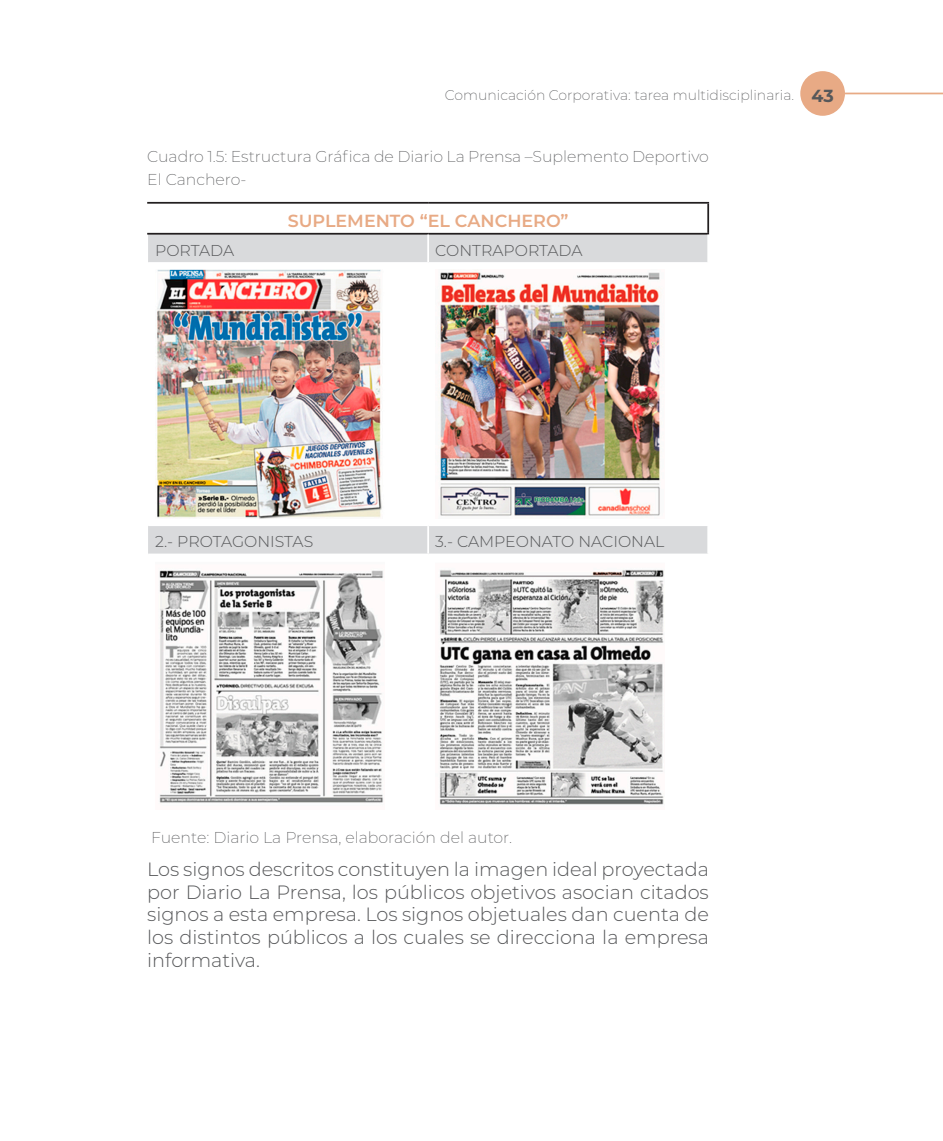
<style>
.page{position:relative;width:943px;height:1141px;background:#fff}
.page>*{position:absolute;margin:0;border:0;box-sizing:border-box;transform-origin:0 0}
.body{font:300 19.25px/22.8px "Montserrat";color:#57585a;text-align:justify}
.Tema_de_los_cuadros{font:600 17.5px "Montserrat";color:#e8aa85}
.pie_de_foto{font:200 15.75px/22.8px "Montserrat";color:#57585a}
.body_cuadros{font:300 15.75px "Montserrat";color:#57585a}
.t1{font:200 14px "Montserrat";color:#57585a}
.s1{font-weight:700;font-size:17.5px}
</style>
<div class="page">
<div style="left:800px;top:71px;width:45px;height:45px;background:#e8aa85;border-radius:50%"></div>
<hr style="left:845px;top:93px;width:98px;height:1px;background:#e8aa85">
<svg style="left:148px;top:235px;width:559px;height:319px"></svg>
<hr style="left:707px;top:204px;width:2px;height:29px;background:#231f20">
<hr style="left:147px;top:202px;width:281px;height:2px;background:#231f20">
<hr style="left:428px;top:202px;width:281px;height:2px;background:#231f20">
<hr style="left:427px;top:264px;width:2px;height:260px;background:#fff">
<hr style="left:147px;top:233px;width:281px;height:2px;background:#231f20">
<hr style="left:428px;top:233px;width:281px;height:2px;background:#231f20">
<hr style="left:427px;top:235px;width:2px;height:27px;background:#fff">
<hr style="left:148px;top:262px;width:280px;height:2px;background:#fff">
<hr style="left:428px;top:262px;width:281px;height:2px;background:#fff">
<hr style="left:148px;top:524px;width:280px;height:2px;background:#fff">
<hr style="left:428px;top:524px;width:281px;height:2px;background:#fff">
<hr style="left:427px;top:526px;width:2px;height:28px;background:#fff">
<img style="left:155px;top:270px;width:229px;height:248px">
<img style="left:435px;top:270px;width:229px;height:248px">
<img style="left:159px;top:570px;width:224px;height:233px">
<img style="left:439px;top:569px;width:225px;height:236px">
<p class="t1" style="left:445px;top:85px;width:390px">Comunicación Corporativa: tarea multidisciplinaria. <span class="s1">43</span></p>
<p class="pie_de_foto" style="left:147px;top:145px;width:563px">Cuadro 1.5: Estructura Gráfica de Diario La Prensa –Suplemento Deportivo<br>El Canchero-</p>
<p class="Tema_de_los_cuadros" style="left:288px;top:208px;width:282px">SUPLEMENTO “EL CANCHERO”</p>
<p class="body_cuadros" style="left:155px;top:240px;width:81px">PORTADA</p>
<p class="body_cuadros" style="left:435px;top:240px;width:149px">CONTRAPORTADA</p>
<p class="body_cuadros" style="left:155px;top:531px;width:160px">2.- PROTAGONISTAS</p>
<p class="body_cuadros" style="left:435px;top:531px;width:231px">3.- CAMPEONATO NACIONAL</p>
<p class="pie_de_foto" style="left:151px;top:826px;width:362px">Fuente: Diario La Prensa, elaboración del autor.</p>
<p class="body" style="left:147px;top:857px;width:563px">Los signos descritos constituyen la imagen ideal proyectada por Diario La Prensa, los públicos objetivos asocian citados signos a esta empresa. Los signos objetuales dan cuenta de los distintos públicos a los cuales se direcciona la empresa informativa.</p>
</div>
